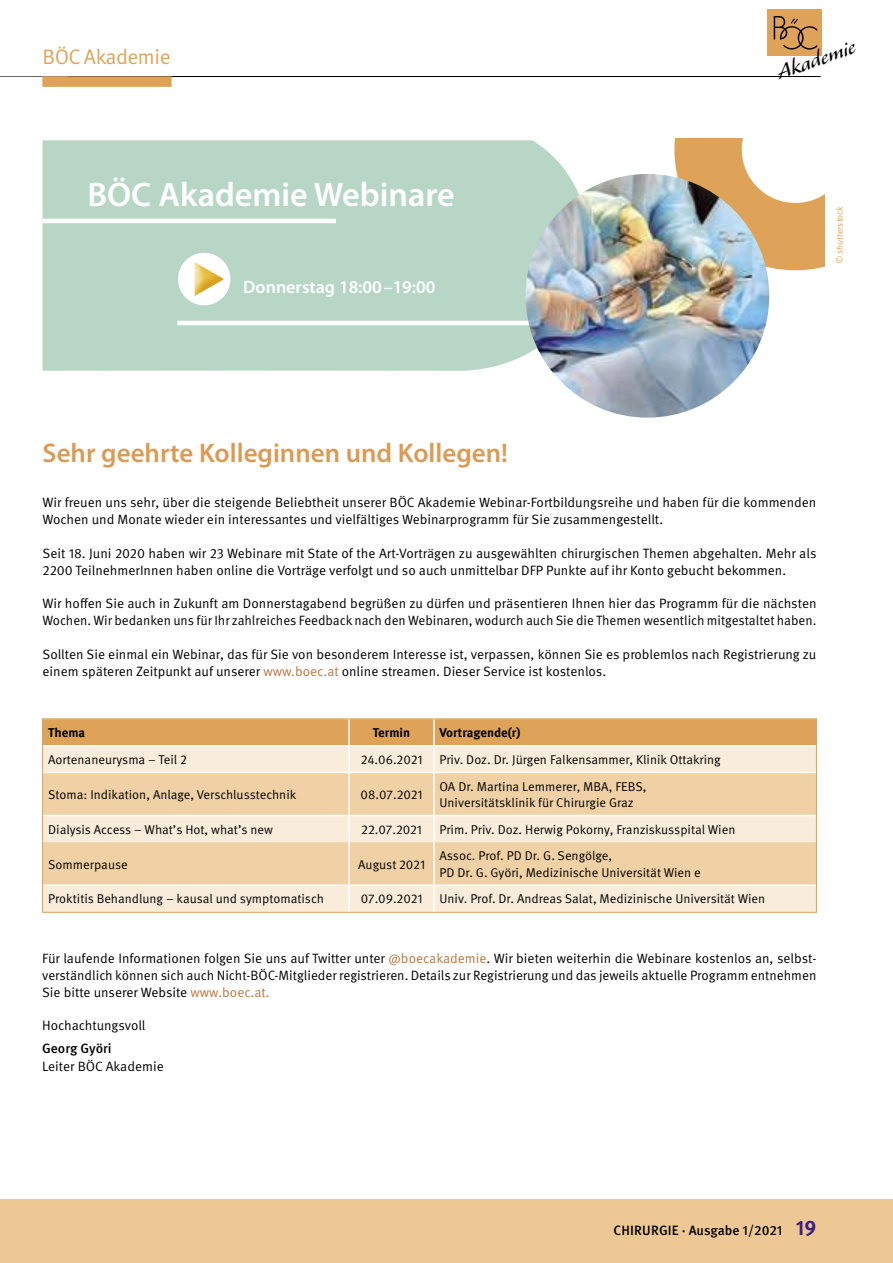
<style>
.page{position:relative;width:893px;height:1263px;background:#fff}
.page>*{position:absolute;margin:0;border:0;box-sizing:border-box;transform-origin:0 0}
.t1{font:600 34.2px "Myriad Pro";color:#fff}
.t2{font:600 27px "Myriad Pro";color:#dc9b55}
.t3{font:24.6px "Alexa";color:#000}
.t4{font:21px "Meta OT";letter-spacing:-.025em;color:#dea358}
.t5{font:600 18px "Myriad Pro";color:#fff}
.t6{font:13.5px/16.8px "Meta OT";color:#000}
.t7{font:500 13.5px "Meta OT";color:#000}
.t8{font:12.75px/16.5px "Meta OT";color:#000}
.t9{font:700 12.75px "Meta OT";color:#000}
.t10{font:italic 9px "Meta OT";color:#dea358}
.s1{color:#ba753d}
.s2{font-weight:700;font-size:21px;color:#3b227c}
</style>
<div class="page">
<div style="left:0;top:1199px;width:893px;height:64px;background:#edc895"></div>
<hr style="left:0;top:76px;width:816px;height:1px;background:#666">
<div style="left:767px;top:10px;width:55px;height:46px;background:#dea358"></div>
<svg style="left:774px;top:16px;width:43px;height:34px"></svg>
<hr style="left:68px;top:76px;width:753px;height:1px;background:#000">
<div style="left:42px;top:76px;width:130px;height:11px;background:#dea358"></div>
<div style="left:43px;top:140px;width:545px;height:231px;background:#b7d6c6"></div>
<svg style="left:674px;top:138px;width:150px;height:132px"></svg>
<hr style="left:43px;top:219px;width:293px;height:4px;background:#fff">
<hr style="left:177px;top:321px;width:411px;height:4px;background:#fff">
<svg style="left:165px;top:247px;width:70px;height:57px"></svg>
<img style="left:526px;top:174px;width:243px;height:244px;border-radius:122px">
<div style="left:44px;top:720px;width:771px;height:25px;background:#dea358"></div>
<div style="left:44px;top:746px;width:771px;height:165px;background:#f9ecda"></div>
<svg style="left:44px;top:773px;width:771px;height:111px;fill:#f0d1a5"></svg>
<hr style="left:43px;top:772px;width:306px;height:1px;background:#fff">
<hr style="left:349px;top:772px;width:85px;height:1px;background:#fff">
<hr style="left:434px;top:772px;width:383px;height:1px;background:#fff">
<hr style="left:43px;top:815px;width:306px;height:1px;background:#fff">
<hr style="left:349px;top:815px;width:85px;height:1px;background:#fff">
<hr style="left:434px;top:815px;width:383px;height:1px;background:#fff">
<hr style="left:43px;top:884px;width:306px;height:2px;background:#fff">
<hr style="left:349px;top:884px;width:85px;height:2px;background:#fff">
<hr style="left:434px;top:884px;width:383px;height:2px;background:#fff">
<hr style="left:348px;top:719px;width:2px;height:26px;background:#fff">
<hr style="left:348px;top:746px;width:2px;height:26px;background:#fff">
<hr style="left:348px;top:773px;width:2px;height:42px;background:#fff">
<hr style="left:348px;top:816px;width:2px;height:26px;background:#fff">
<hr style="left:348px;top:842px;width:2px;height:42px;background:#fff">
<hr style="left:348px;top:886px;width:2px;height:26px;background:#fff">
<hr style="left:433px;top:719px;width:2px;height:26px;background:#fff">
<hr style="left:433px;top:746px;width:2px;height:26px;background:#fff">
<hr style="left:433px;top:773px;width:2px;height:42px;background:#fff">
<hr style="left:433px;top:816px;width:2px;height:26px;background:#fff">
<hr style="left:433px;top:842px;width:2px;height:42px;background:#fff">
<hr style="left:433px;top:886px;width:2px;height:26px;background:#fff">
<div style="left:42px;top:718px;width:775px;height:195px;border:1px solid #dea358"></div>
<h3 class="t4" style="left:43px;top:43px;width:130px">BÖC Akademie</h3>
<h1 class="t1" style="left:88px;top:172px;width:369px">BÖC Akademie Webinare</h1>
<h3 class="t5" style="left:243px;top:275px;width:194px">Donnerstag 18:00–19:00</h3>
<h3 class="t3" style="left:773px;top:62px;width:83px;rotate:-19deg">Akademie</h3>
<p class="t10" style="left:834px;top:264px;width:59px;rotate:-90deg">© shutterstock</p>
<h2 class="t2" style="left:43px;top:435px;width:467px">Sehr geehrte Kolleginnen und Kollegen!</h2>
<p class="t6" style="left:43px;top:494px;width:775px">Wir freuen uns sehr, über die steigende Beliebtheit unserer BÖC Akademie Webinar-Fortbildungsreihe und haben für die kommenden<br>Wochen und Monate wieder ein interessantes und vielfältiges Webinarprogramm für Sie zusammengestellt.</p>
<p class="t6" style="left:43px;top:545px;width:775px">Seit 18. Juni 2020 haben wir 23 Webinare mit State of the Art-Vorträgen zu ausgewählten chirurgischen Themen abgehalten. Mehr als<br>2200 TeilnehmerInnen haben online die Vorträge verfolgt und so auch unmittelbar DFP Punkte auf ihr Konto gebucht bekommen.</p>
<p class="t6" style="left:43px;top:596px;width:775px">Wir hoffen Sie auch in Zukunft am Donnerstagabend begrüßen zu dürfen und präsentieren Ihnen hier das Programm für die nächsten<br>Wochen. Wir bedanken uns für Ihr zahlreiches Feedback nach den Webinaren, wodurch auch Sie die Themen wesentlich mitgestaltet haben.</p>
<p class="t6" style="left:43px;top:646px;width:775px">Sollten Sie einmal ein Webinar, das für Sie von besonderem Interesse ist, verpassen, können Sie es problemlos nach Registrierung zu einem späteren Zeitpunkt auf unserer <span class="s1">www.boec.at</span> online streamen. Dieser Service ist kostenlos.</p>
<p class="t9" style="left:48px;top:725px;width:39px">Thema</p>
<p class="t9" style="left:373px;top:725px;width:39px">Termin</p>
<p class="t9" style="left:439px;top:725px;width:83px">Vortragende(r)</p>
<p class="t8" style="left:48px;top:752px;width:140px">Aortenaneurysma – Teil 2</p>
<p class="t8" style="left:361px;top:752px;width:63px">24.06.2021</p>
<p class="t8" style="left:439px;top:752px;width:283px">Priv. Doz. Dr. Jürgen Falkensammer, Klinik Ottakring</p>
<p class="t8" style="left:48px;top:786px;width:250px">Stoma: Indikation, Anlage, Verschlusstechnik</p>
<p class="t8" style="left:361px;top:786px;width:63px">08.07.2021</p>
<p class="t8" style="left:439px;top:778px;width:209px">OA Dr. Martina Lemmerer, MBA, FEBS,<br>Universitätsklinik für Chirurgie Graz</p>
<p class="t8" style="left:48px;top:821px;width:226px">Dialysis Access – What’s Hot, what’s new</p>
<p class="t8" style="left:361px;top:821px;width:62px">22.07.2021</p>
<p class="t8" style="left:439px;top:821px;width:298px">Prim. Priv. Doz. Herwig Pokorny, Franziskusspital Wien</p>
<p class="t8" style="left:48px;top:856px;width:81px">Sommerpause</p>
<p class="t8" style="left:358px;top:856px;width:68px">August 2021</p>
<p class="t8" style="left:439px;top:848px;width:263px">Assoc. Prof. PD Dr. G. Sengölge,<br>PD Dr. G. Györi, Medizinische Universität Wien e</p>
<p class="t8" style="left:48px;top:891px;width:277px">Proktitis Behandlung – kausal und symptomatisch</p>
<p class="t8" style="left:361px;top:891px;width:63px">07.09.2021</p>
<p class="t8" style="left:439px;top:891px;width:327px">Univ. Prof. Dr. Andreas Salat, Medizinische Universität Wien</p>
<p class="t6" style="left:42px;top:950px;width:776px;text-align:justify">Für laufende Informationen folgen Sie uns auf Twitter unter <span class="s1">@boecakademie</span>. Wir bieten weiterhin die Webinare kostenlos an, selbst&shy;verständlich können sich auch Nicht-BÖC-Mitglieder registrieren. Details zur Registrierung und das jeweils aktuelle Programm entnehmen Sie bitte unserer Website <span class="s1">www.boec.at.</span></p>
<p class="t6" style="left:42px;top:1018px;width:105px">Hochachtungsvoll</p>
<p class="t7" style="left:42px;top:1039px;width:71px">Georg Györi</p>
<p class="t6" style="left:42px;top:1058px;width:123px">Leiter BÖC Akademie</p>
<p class="t7" style="left:614px;top:1222px;width:204px">CHIRURGIE · Ausgabe 1/2021 <span class="s2">19</span></p>
</div>
